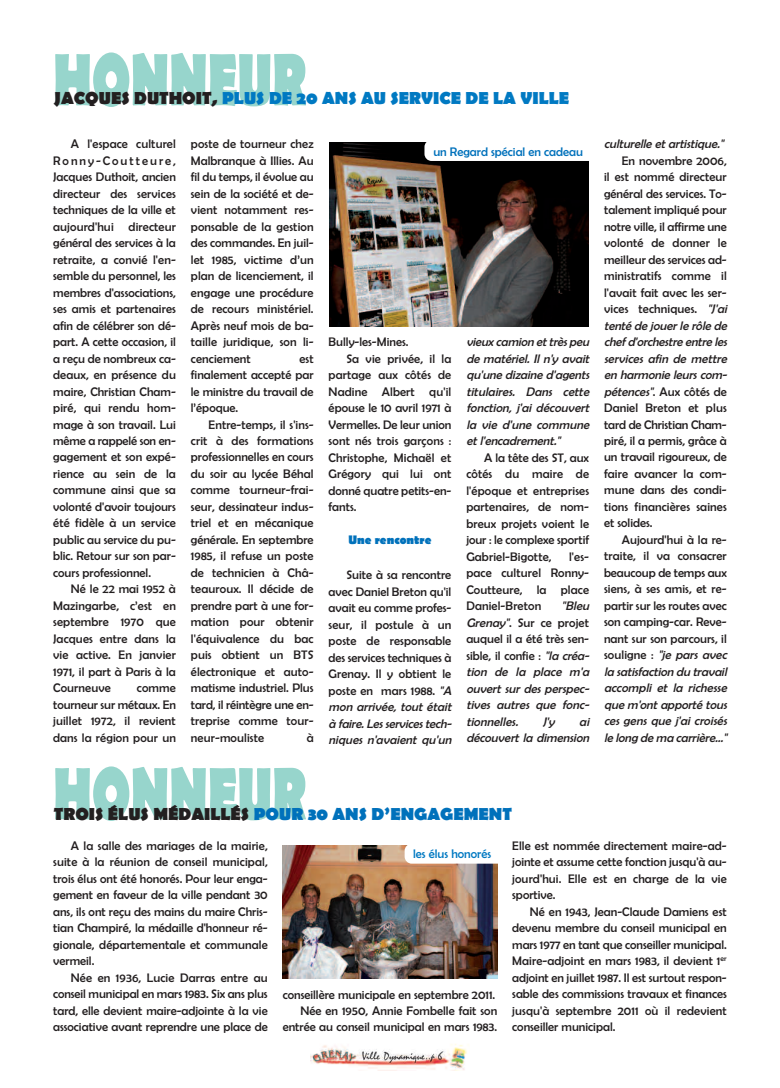
<style>
.page{position:relative;width:780px;height:1088px;background:#fff}
.page>*{position:absolute;margin:0;border:0;box-sizing:border-box;transform-origin:0 0}
.t1{font:700 17.5px "Berlin Sans FB";color:#0079c2}
.t2{font:700 17.5px "Berlin Sans FB";color:#0071bb}
.t3{font:12.5px/16.5px "Berlin Sans FB";letter-spacing:.005em;color:#231f20;text-align:justify}
.t4{font:italic 12.5px/16.5px "Berlin Sans FB";color:#231f20;text-align:justify}
.t5{font:12.5px "Berlin Sans FB";color:#0071bb}
.t6{font:12.5px "Berlin Sans FB";color:#0079c2}
.t7{font:700 12.5px "Berlin Sans FB";color:#0071bb}
.s1{color:#231f20}
.s2{font-style:italic}
.s3{font-style:normal}
</style>
<div class="page">
<img style="left:310px;top:1044px;width:157px;height:26px">
<svg style="left:55px;top:52px;width:182px;height:55px"></svg>
<img style="left:329px;top:143px;width:259px;height:183px">
<svg style="left:55px;top:766px;width:182px;height:55px"></svg>
<img style="left:283px;top:845px;width:214px;height:133px">
<div style="left:404px;top:844px;width:101px;height:19px;background:#fff;border-radius:7px"></div>
<div style="left:424px;top:140px;width:171px;height:21px;background:#fff;border-radius:7px"></div>
<h1 class="t1" style="left:54px;top:88px;width:516px"><span class="s1">JACQUES DUTHOIT,</span> PLUS DE 20 ANS AU SERVICE DE LA VILLE</h1>
<p class="t3" style="left:53px;top:136px;width:124px;text-indent:18px">A l'espace culturel Ronny-Coutteure, Jacques Duthoit, ancien directeur des services techniques de la ville et aujourd'hui directeur général des services à la retraite, a convié l'en&shy;semble du personnel, les membres d'associations, ses amis et partenaires afin de célébrer son dé&shy;part. A cette occasion, il a reçu de nombreux ca&shy;deaux, en présence du maire, Christian Cham&shy;piré, qui rendu hom&shy;mage à son travail. Lui même a rappelé son en&shy;gagement et son expé&shy;rience au sein de la commune ainsi que sa volonté d'avoir toujours été fidèle à un service public au service du pu&shy;blic. Retour sur son par&shy;cours professionnel.</p>
<p class="t3" style="left:53px;top:581px;width:124px;text-indent:18px">Né le 22 mai 1952 à Mazingarbe, c’est en septembre 1970 que Jacques entre dans la vie active. En janvier 1971, il part à Paris à la Courneuve</p>
<p class="t3" style="left:191px;top:136px;width:124px">poste de tourneur chez Malbranque à Illies. Au fil du temps, il évolue au sein de la société et de&shy;vient notamment res&shy;ponsable de la gestion des commandes. En juil&shy;let 1985, victime d’un plan de licenciement, il engage une procédure de recours ministériel.<br>Après neuf mois de ba&shy;taille juridique, son li&shy;cenciement</p>
<p class="t5" style="left:433px;top:144px;width:151px">un Regard spécial en cadeau</p>
<p class="t4" style="left:466px;top:334px;width:127px">vieux camion et très peu de matériel. Il n'y avait qu'une dizaine d'agents titulaires. Dans cette fonction, j 'ai découvert la vie d'une commune et l'encadrement."</p>
<p class="t3" style="left:466px;top:449px;width:124px;text-indent:18px">A la tête des ST, aux côtés du maire de l'époque et entreprises partenaires, de nom&shy;breux projets voient le jour : le complexe sportif Gabriel-Bigotte,</p>
<p class="t3" style="left:328px;top:334px;width:81px">Bully-les-Mines.</p>
<p class="t3" style="left:346px;top:350px;width:106px">Sa vie privée, il la</p>
<p class="t3" style="left:328px;top:367px;width:124px">partage aux côtés de</p>
<p class="t3" style="left:328px;top:383px;width:124px">Nadine Albert qu'il</p>
<p class="t3" style="left:328px;top:400px;width:124px">épouse le 10 avril 1971 à</p>
<p class="t3" style="left:328px;top:416px;width:124px">Vermelles. De leur union</p>
<p class="t3" style="left:328px;top:433px;width:124px">sont nés trois garçons :</p>
<p class="t3" style="left:328px;top:449px;width:124px">Christophe, Michaël et</p>
<p class="t3" style="left:328px;top:466px;width:124px">Grégory qui lui ont</p>
<p class="t3" style="left:328px;top:482px;width:124px">donné quatre petits-en-</p>
<p class="t3" style="left:328px;top:499px;width:29px">fants.</p>
<p class="t7" style="left:348px;top:533px;width:84px">Une rencontre</p>
<p class="t3" style="left:328px;top:567px;width:127px;text-align:left;text-indent:18px">Suite à sa rencontre avec Daniel Breton qu'il avait eu comme profes&shy;seur, il postule à un poste de responsable des services techniques à<br>Grenay. Il y obtient le poste en mars 1988. <span class="s2">"A mon arrivée, tout était à faire. Les services tech&shy;niques n'avaient qu'un</span></p>
<p class="t3" style="left:191px;top:350px;width:124px;text-indent:108px">est finalement accepté par le ministre du travail de l’époque.</p>
<p class="t3" style="left:191px;top:416px;width:124px;text-indent:18px">Entre-temps, il s'ins&shy;crit à des formations professionnelles en cours du soir au lycée Béhal comme tourneur-frai&shy;seur, dessinateur indus&shy;triel et en mécanique générale. En septembre 1985, il refuse un poste de technicien à Châ&shy;teauroux. Il décide de prendre part à une for&shy;mation pour obtenir l'équivalence du bac puis obtient un BTS électronique et auto&shy;matisme industriel. Plus tard, il réintègre une en&shy;treprise comme tour&shy;neur-mouliste</p>
<p class="t3" style="left:466px;top:548px;width:124px;text-indent:103px">l'es&shy;pace culturel Ronny-Coutteure, la place Daniel-Breton</p>
<p class="t4" style="left:466px;top:598px;width:127px;text-align:left;text-indent:95px">"Bleu<br>Grenay"<span class="s3">. Sur ce projet auquel il a été très sen&shy;sible, il confie :</span> "lacréa&shy;tion de la place m'a ouvert sur des perspec&shy;tives autres que fonc&shy;tionnelles.</p>
<p class="t3" style="left:53px;top:680px;width:124px;text-indent:84px">comme tourneur sur métaux. En juillet 1972, il revient dans la région pour un</p>
<p class="t4" style="left:543px;top:713px;width:16px">J'y</p>
<p class="t4" style="left:466px;top:713px;width:127px;text-align:right">ai<br>découvert la dimension</p>
<p class="t3" style="left:307px;top:729px;width:8px">à</p>
<p class="t4" style="left:604px;top:136px;width:124px">culturelle et artistique."</p>
<p class="t3" style="left:604px;top:152px;width:127px;text-align:left;text-indent:18px">En novembre 2006, il est nommé directeur général des services. To&shy;talement impliqué pour notre ville, il affirme une volonté de donner le meilleur des services ad&shy;ministratifs comme il l'avait fait avec les ser&shy;vices techniques. <span class="s2">"J'ai tenté de jouer le rôle de chef d'orchestre entre les services afin de mettre en harmonie leurs com&shy;pétences"</span>. Aux côtés de<br>Daniel Breton et plus tard de Christian Cham&shy;piré, il a permis, grâce à un travail rigoureux, de faire avancer la com&shy;mune dans des condi&shy;tions financières saines et solides.</p>
<p class="t3" style="left:604px;top:531px;width:127px;text-align:left;text-indent:18px">Aujourd'hui à la re&shy;traite, il va consacrer beaucoup de temps aux siens, à ses amis, et re&shy;partir sur les routes avec son camping-car. Reve&shy;nant sur son parcours, il souligne : <span class="s2">"je pars avec la satisfaction du travail accompli et la richesse que m'ont apporté tous ces gens que j 'ai croisés le long de ma carrière..."</span></p>
<h1 class="t2" style="left:54px;top:803px;width:459px"><span class="s1">TROIS ÉLUS MÉDAILLÉS</span> POUR 30 ANS D’ENGAGEMENT</h1>
<p class="t3" style="left:53px;top:837px;width:216px;text-indent:18px">A la salle des mariages de la mairie, suite à la réunion de conseil municipal, trois élus ont été honorés. Pour leur enga&shy;gement en faveur de la ville pendant 30 ans, ils ont reçu des mains du maire Chris&shy;tian Champiré, la médaille d'honneur ré&shy;gionale, départementale et communale vermeil.</p>
<p class="t3" style="left:53px;top:969px;width:216px;text-indent:18px">Née en 1936, Lucie Darras entre au conseil municipal en mars 1983. Six ans plus tard, elle devient maire-adjointe à la vie associative avant reprendre une place de</p>
<p class="t3" style="left:512px;top:837px;width:216px">Elle est nommée directement maire-ad&shy;jointe et assume cette fonction jusqu'à au&shy;jourd'hui. Elle est en charge de la vie sportive.</p>
<p class="t3" style="left:512px;top:903px;width:216px;text-indent:18px">Né en 1943, Jean-Claude Damiens est devenu membre du conseil municipal en mars 1977 en tant que conseiller municipal.<br>Maire-adjoint en mars 1983, il devient 1<sup>er </sup>adjoint en juillet 1987. Il est surtout respon&shy;sable des commissions travaux et finances jusqu'à septembre 2011 où il redevient conseiller municipal.</p>
<p class="t6" style="left:413px;top:846px;width:79px">les élus honorés</p>
<p class="t3" style="left:283px;top:986px;width:216px;text-align:right">conseillère municipale en septembre 2011.<br>Née en 1950, Annie Fombelle fait son entrée au conseil municipal en mars 1983.</p>
</div>
